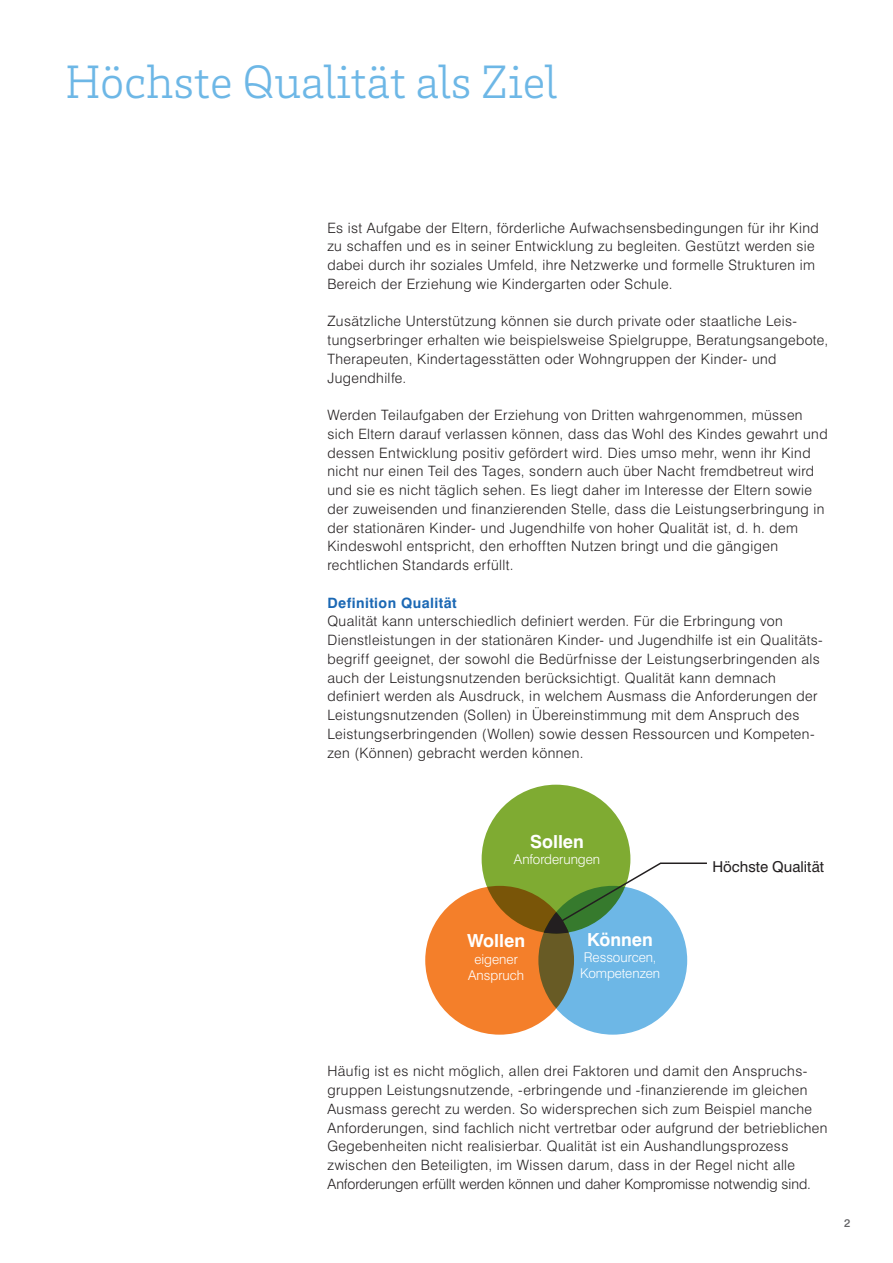
<style>
.page{position:relative;width:893px;height:1263px;background:#fff}
.page>*{position:absolute;margin:0;border:0;box-sizing:border-box;transform-origin:0 0}
.Titel_32pt{font:300 48px "Brix Slab";color:#6db7e6}
.t1{font:700 18px "Swiss 721 BT";color:#fff}
.t2{font:15px "Swiss 721 BT";color:#231f20}
.Text{font:300 14.25px/18.8px "Swiss 721 BT";letter-spacing:.03em;color:#231f20}
.Untertitel_2_Text{font:700 14.25px "Swiss 721 BT";letter-spacing:.03em;color:#1b68b4}
.t3{font:300 13.5px "Swiss 721 BT";color:#fff}
.t4{font:500 11.25px "Swiss 721 BT";color:#636366}
</style>
<div class="page">
<div style="left:425px;top:886px;width:149px;height:149px;background:#f47f2a;border-radius:50%"></div>
<svg style="left:538px;top:886px;width:149px;height:149px;background:#6da8c6"></svg>
<div style="left:482px;top:785px;width:148px;height:148px;background:#7fab32;border-radius:50%"></div>
<svg style="left:544px;top:862px;width:163px;height:72px"></svg>
<p class="Titel_32pt" style="left:65px;top:52px;width:494px">Höchste Qualität als Ziel</p>
<p class="Text" style="left:327px;top:218px;width:493px">Es ist Aufgabe der Eltern, förderliche Aufwachsensbedingungen für ihr Kind zu schaffen und es in seiner Entwicklung zu begleiten. Gestützt werden sie dabei durch ihr soziales Umfeld, ihre Netzwerke und formelle Strukturen im Bereich der Erziehung wie Kindergarten oder Schule.</p>
<p class="Text" style="left:327px;top:312px;width:502px">Zusätzliche Unterstützung können sie durch private oder staatliche Leis&shy;tungserbringer erhalten wie beispielsweise Spielgruppe, Beratungsangebote, Therapeuten, Kindertagesstätten oder Wohngruppen der Kinder- und Jugendhilfe.</p>
<p class="Text" style="left:327px;top:405px;width:502px">Werden Teilaufgaben der Erziehung von Dritten wahrgenommen, müssen sich Eltern darauf verlassen können, dass das Wohl des Kindes gewahrt und dessen Entwicklung positiv gefördert wird. Dies umso mehr, wenn ihr Kind nicht nur einen Teil des Tages, sondern auch über Nacht fremdbetreut wird und sie es nicht täglich sehen. Es liegt daher im Interesse der Eltern sowie der zuweisenden und finanzierenden Stelle, dass die Leistungserbringung in der stationären Kinder- und Jugendhilfe von hoher Qualität ist, d. h. dem Kindeswohl entspricht, den erhofften Nutzen bringt und die gängigen rechtlichen Standards erfüllt.</p>
<p class="Untertitel_2_Text" style="left:327px;top:594px;width:131px">Definition Qualität</p>
<p class="Text" style="left:327px;top:612px;width:497px">Qualität kann unterschiedlich definiert werden. Für die Erbringung von Dienstleistungen in der stationären Kinder- und Jugendhilfe ist ein Qualitäts&shy;begriff geeignet, der sowohl die Bedürfnisse der Leistungserbringenden als auch der Leistungsnutzenden berücksichtigt. Qualität kann demnach definiert werden als Ausdruck, in welchem Ausmass die Anforderungen der Leistungsnutzenden (Sollen) in Übereinstimmung mit dem Anspruch des Leistungserbringenden (Wollen) sowie dessen Ressourcen und Kompeten&shy;zen (Können) gebracht werden können.</p>
<p class="t1" style="left:530px;top:831px;width:55px">Sollen</p>
<p class="t3" style="left:514px;top:851px;width:88px">Anforderungen</p>
<p class="t1" style="left:467px;top:930px;width:60px">Wollen</p>
<p class="t3" style="left:474px;top:950px;width:45px">eigener</p>
<p class="t3" style="left:468px;top:967px;width:57px">Anspruch</p>
<p class="t1" style="left:587px;top:928px;width:67px">Können</p>
<p class="t3" style="left:584px;top:949px;width:74px">Ressourcen,</p>
<p class="t3" style="left:580px;top:965px;width:82px">Kompetenzen</p>
<p class="t2" style="left:712px;top:858px;width:113px">Höchste Qualität</p>
<p class="Text" style="left:327px;top:1062px;width:502px">Häufig ist es nicht möglich, allen drei Faktoren und damit den Anspruchs&shy;gruppen Leistungsnutzende, -erbringende und -finanzierende im gleichen Ausmass gerecht zu werden. So widersprechen sich zum Beispiel manche Anforderungen, sind fachlich nicht vertretbar oder aufgrund der betrieblichen Gegebenheiten nicht realisierbar. Qualität ist ein Aushandlungsprozess zwischen den Beteiligten, im Wissen darum, dass in der Regel nicht alle Anforderungen erfüllt werden können und daher Kompromisse notwendig sind.</p>
<p class="t4" style="left:844px;top:1216px;width:8px">2</p>
</div>
